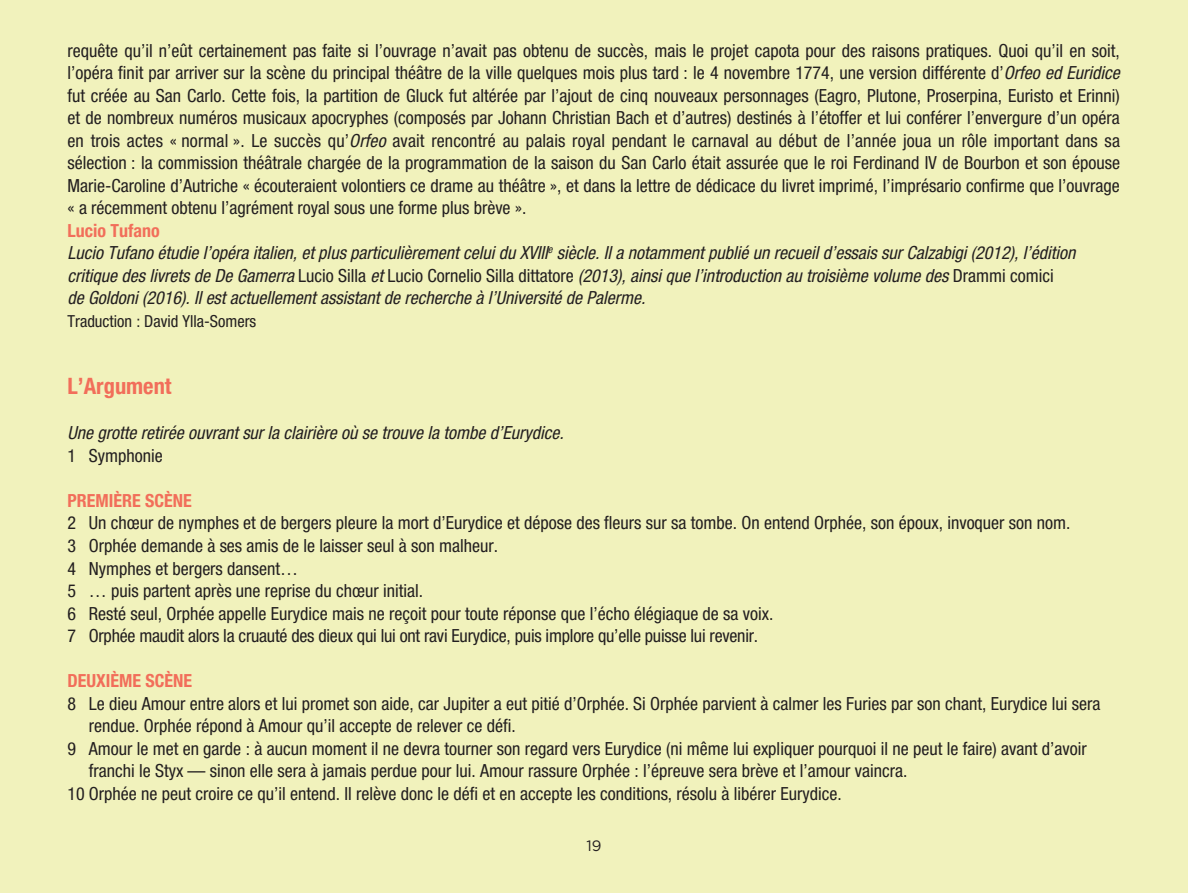
<style>
.page{position:relative;width:1188px;height:893px;background:#f1f2bc}
.page>*{position:absolute;margin:0;border:0;box-sizing:border-box;transform-origin:0 0}
.t1{font:700 condensed 22.5px "Helvetica Neue";color:#f26e5a}
.t2{font:condensed 18px/22.5px "Helvetica Neue";color:#231f20;text-align:justify}
.t3{font:italic condensed 18px/22.5px "Helvetica Neue";color:#231f20}
.t4{font:700 condensed 18px "Helvetica Neue";color:#f26e5a}
.t5{font:condensed 16.5px "Helvetica Neue";color:#231f20}
.t6{font:15px "Gotham";color:#231f20}
.s1{font-style:italic}
.s2{font-weight:700;font-style:normal;color:#f26e5a}
.s3{font-style:normal}
</style>
<div class="page">
<p class="t2" style="left:68px;top:39px;width:1054px">requête qu’il n’eût certainement pas faite si l’ouvrage n’avait pas obtenu de succès, mais le projet capota pour des raisons pratiques. Quoi qu’il en soit, l’opéra finit par arriver sur la scène du principal théâtre de la ville quelques mois plus tard : le 4 novembre 1774, une version différente d’<span class="s1">Orfeo ed Euridice </span>fut créée au San Carlo. Cette fois, la partition de Gluck fut altérée par l’ajout de cinq nouveaux personnages (Eagro, Plutone, Proserpina, Euristo et Erinni) et de nombreux numéros musicaux apocryphes (composés par Johann Christian Bach et d’autres) destinés à l’étoffer et lui conférer l’envergure d’un opéra en trois actes « normal ». Le succès qu’<span class="s1">Orfeo</span> avait rencontré au palais royal pendant le carnaval au début de l’année joua un rôle important dans sa sélection : la commission théâtrale chargée de la programmation de la saison du San Carlo était assurée que le roi Ferdinand IV de Bourbon et son épouse Marie-Caroline d’Autriche « écouteraient volontiers ce drame au théâtre », et dans la lettre de dédicace du livret imprimé, l’imprésario confirme que l’ouvrage « a récemment obtenu l’agrément royal sous une forme plus brève ».</p>
<p class="t3" style="left:68px;top:219px;width:1009px"><span class="s2">Lucio Tufano<br></span>Lucio Tufano étudie l’opéra italien, et plus particulièrement celui du XVIII<sup>e</sup> siècle. Il a notamment publié un recueil d’essais sur Calzabigi (2012), l’édition critique des livrets de De Gamerra <span class="s3">Lucio Silla</span> et <span class="s3">Lucio Cornelio Silla dittatore</span> (2013), ainsi que l’introduction au troisième volume des <span class="s3">Drammi comici<br></span>de Goldoni (2016). Il est actuellement assistant de recherche à l’Université de Palerme.</p>
<p class="t5" style="left:68px;top:311px;width:190px">Traduction : David Ylla-Somers</p>
<p class="t1" style="left:68px;top:373px;width:106px">L’Argument</p>
<p class="t3" style="left:68px;top:421px;width:498px">Une grotte retirée ouvrant sur la clairière où se trouve la tombe d’Eurydice.</p>
<p class="t2" style="left:68px;top:444px;width:97px">1 Symphonie</p>
<p class="t4" style="left:68px;top:489px;width:126px">PREMIÈRE SCÈNE</p>
<p class="t2" style="left:68px;top:511px;width:1005px;text-align:left">2 Un chœur de nymphes et de bergers pleure la mort d’Eurydice et dépose des fleurs sur sa tombe. On entend Orphée, son époux, invoquer son nom.<br>3 Orphée demande à ses amis de le laisser seul à son malheur.<br>4 Nymphes et bergers dansent…<br>5 … puis partent après une reprise du chœur initial.<br>6 Resté seul, Orphée appelle Eurydice mais ne reçoit pour toute réponse que l’écho élégiaque de sa voix.<br>7 Orphée maudit alors la cruauté des dieux qui lui ont ravi Eurydice, puis implore qu’elle puisse lui revenir.</p>
<p class="t4" style="left:68px;top:669px;width:126px">DEUXIÈME SCÈNE</p>
<p class="t2" style="left:68px;top:691px;width:1035px">8 Le dieu Amour entre alors et lui promet son aide, car Jupiter a eut pitié d’Orphée. Si Orphée parvient à calmer les Furies par son chant, Eurydice lui sera</p>
<p class="t2" style="left:89px;top:714px;width:428px">rendue. Orphée répond à Amour qu’il accepte de relever ce défi.</p>
<p class="t2" style="left:68px;top:736px;width:1021px">9 Amour le met en garde : à aucun moment il ne devra tourner son regard vers Eurydice (ni même lui expliquer pourquoi il ne peut le faire) avant d’avoir</p>
<p class="t2" style="left:89px;top:759px;width:820px">franchi le Styx — sinon elle sera à jamais perdue pour lui. Amour rassure Orphée : l’épreuve sera brève et l’amour vaincra.</p>
<p class="t2" style="left:68px;top:781px;width:776px">10 Orphée ne peut croire ce qu’il entend. Il relève donc le défi et en accepte les conditions, résolu à libérer Eurydice.</p>
<p class="t6" style="left:586px;top:837px;width:17px">19</p>
</div>
